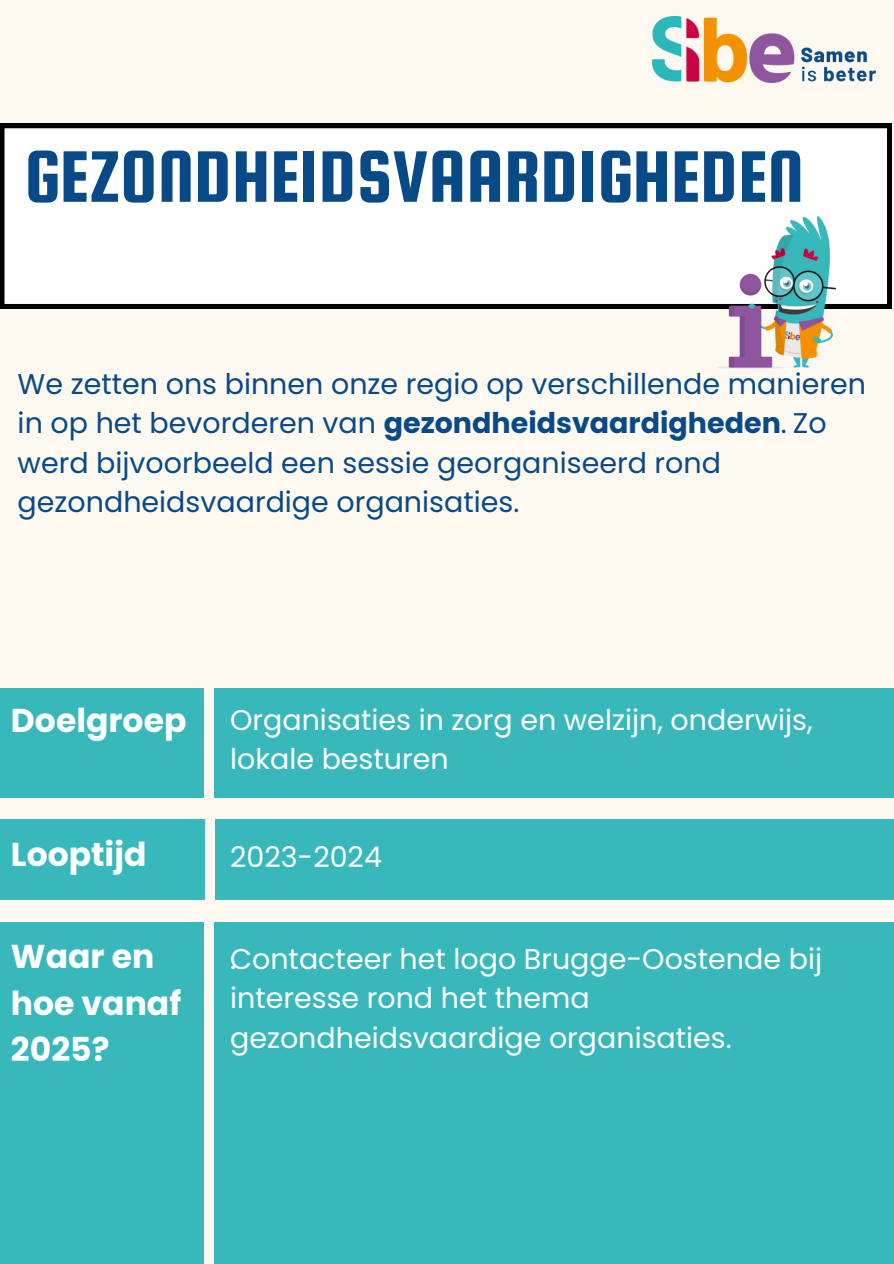
<style>
.page{position:relative;width:894px;height:1264px;background:#fff}
.page>*{position:absolute;margin:0;border:0;box-sizing:border-box;transform-origin:0 0}
.t1{font:78px "Squada One";color:#084a87}
.t2{font:700 33px/46.2px "Poppins";color:#fff}
.t3{font:28.5px/39.3px "Poppins";color:#084a87}
.t4{font:28.5px/39.3px "Poppins";color:#fff}
.s1{font-weight:700}
</style>
<div class="page">
<div style="left:0;top:0;width:893px;height:1263px;background:#fdf8f0"></div>
<div style="left:0;top:124px;width:891px;height:184px;background:#fff"></div>
<div style="left:214px;top:688px;width:679px;height:109px;background:#39b8bb"></div>
<img style="left:652px;top:16px;width:223px;height:67px">
<div style="left:214px;top:922px;width:679px;height:341px;background:#39b8bb"></div>
<div style="left:0;top:688px;width:203px;height:109px;background:#39b8bb"></div>
<div style="left:0;top:922px;width:203px;height:341px;background:#39b8bb"></div>
<div style="left:215px;top:819px;width:678px;height:80px;background:#39b8bb"></div>
<div style="left:0;top:819px;width:205px;height:80px;background:#39b8bb"></div>
<img style="left:717px;top:216px;width:118px;height:152px">
<p class="t1" style="left:24px;top:135px;width:780px">GEZONDHEIDSVAARDIGHEDEN</p>
<h2 class="t3" style="left:18px;top:364px;width:849px">We zetten ons binnen onze regio op verschillende manieren in op het bevorderen van <span class="s1">gezondheidsvaardigheden</span>. Zo werd bijvoorbeeld een sessie georganiseerd rond gezondheidsvaardige organisaties.</h2>
<h1 class="t2" style="left:11px;top:697px;width:177px">Doelgroep</h1>
<p class="t2" style="left:11px;top:831px;width:137px">Looptijd</p>
<p class="t2" style="left:11px;top:933px;width:172px">Waar en hoe vanaf<br>2025?</p>
<h2 class="t4" style="left:230px;top:700px;width:584px">Organisaties in zorg en welzijn, onderwijs, lokale besturen</h2>
<p class="t4" style="left:230px;top:836px;width:153px">2023-2024</p>
<p class="t4" style="left:230px;top:939px;width:593px">Contacteer het logo Brugge-Oostende bij interesse rond het thema gezondheidsvaardige organisaties.</p>
<h2 class="t4" style="left:230px;top:939px;width:7px">.</h2>
</div>
